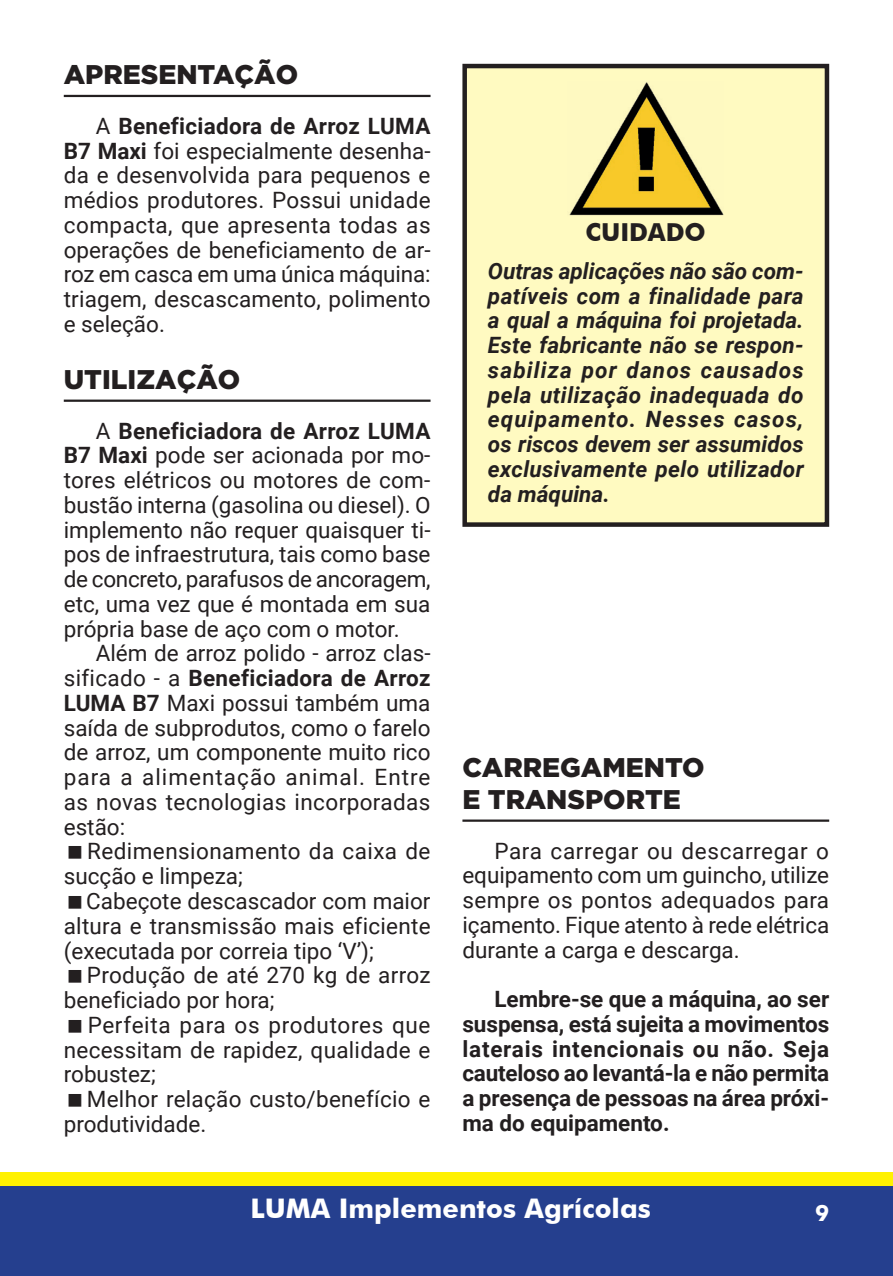
<style>
.page{position:relative;width:893px;height:1276px;background:#fff}
.page>*{position:absolute;margin:0;border:0;box-sizing:border-box;transform-origin:0 0}
.t1{font:900 27px/32.4px "Gotham";color:#231f20}
.t2{font:700 27px "Futura BT";color:#fff}
.t3{font:700 24.75px "Futura BT";color:#231f20}
.t4{font:22.5px/24.8px "Roboto";letter-spacing:.005em;color:#231f20;text-align:justify}
.t5{font:italic 700 22.5px/24.8px "Roboto";letter-spacing:.015em;color:#231f20;text-align:justify}
.t6{font:700 22.5px/24.8px "Roboto";letter-spacing:-.005em;color:#231f20;text-align:justify}
.t7{font:700 22.5px "Futura BT";color:#fff}
.s1{font-weight:700}
</style>
<div class="page">
<div style="left:465px;top:66px;width:362px;height:458px;background:#fffac1"></div>
<div style="left:462px;top:64px;width:367px;height:463px;border:4px solid #231f20"></div>
<div style="left:0;top:1172px;width:893px;height:104px;background:#fff101"></div>
<div style="left:0;top:1186px;width:893px;height:90px;background:#253f8e"></div>
<hr style="left:64px;top:95px;width:367px;height:2px;background:#231f20">
<hr style="left:64px;top:399px;width:367px;height:3px;background:#231f20">
<hr style="left:462px;top:819px;width:367px;height:3px;background:#231f20">
<img style="left:569px;top:82px;width:155px;height:134px">
<p class="t1" style="left:64px;top:58px;width:236px">APRESENTAÇÃO</p>
<p class="t4" style="left:64px;top:113px;width:368px;text-indent:32px">A <span class="s1">Beneficiadora de Arroz LUMA B7 Maxi</span> foi especialmente desenha&shy;da e desenvolvida para pequenos e médios produtores. Possui unidade compacta, que apresenta todas as operações de beneficiamento de ar&shy;roz em casca em uma única máquina: triagem, descascamento, polimento e seleção.</p>
<p class="t1" style="left:64px;top:362px;width:178px">UTILIZAÇÃO</p>
<p class="t4" style="left:64px;top:417px;width:368px;text-indent:32px">A <span class="s1">Beneficiadora de Arroz LUMA B7 Maxi</span> pode ser acionada por mo&shy;tores elétricos ou motores de com&shy;bustão interna (gasolina ou diesel). O implemento não requer quaisquer ti&shy;pos de infraestrutura, tais como base de concreto, parafusos de ancoragem, etc, uma vez que é montada em sua própria base de aço com o motor.</p>
<p class="t4" style="left:64px;top:640px;width:368px;text-indent:32px">Além de arroz polido - arroz clas&shy;sificado - a <span class="s1">Beneficiadora de Arroz LUMA B7</span> Maxi possui também uma saída de subprodutos, como o farelo de arroz, um componente muito rico para a alimentação animal. Entre as novas tecnologias incorporadas estão:</p>
<p class="t4" style="left:64px;top:838px;width:368px;text-indent:23px">Redimensionamento da caixa de sucção e limpeza;</p>
<p class="t4" style="left:64px;top:887px;width:368px;text-indent:22px">Cabeçote descascador com maior altura e transmissão mais eficiente (executada por correia tipo ‘V’);</p>
<p class="t4" style="left:64px;top:962px;width:368px;text-indent:23px">Produção de até 270 kg de arroz beneficiado por hora;</p>
<p class="t4" style="left:64px;top:1011px;width:368px;text-indent:24px">Perfeita para os produtores que necessitam de rapidez, qualidade e robustez;</p>
<p class="t4" style="left:64px;top:1085px;width:368px;text-indent:23px">Melhor relação custo/benefício e produtividade.</p>
<p class="t3" style="left:585px;top:217px;width:122px">CUIDADO</p>
<p class="t5" style="left:488px;top:257px;width:317px">Outras aplicações não são com&shy;patíveis com a finalidade para a qual a máquina foi projetada.<br>Este fabricante não se respon&shy;sabiliza por danos causados pela utilização inadequada do equipamento. Nesses casos, os riscos devem ser assumidos exclusivamente pelo utilizador da máquina.</p>
<p class="t1" style="left:462px;top:750px;width:244px">CARREGAMENTO<br>E TRANSPORTE</p>
<p class="t4" style="left:462px;top:837px;width:368px;text-indent:32px">Para carregar ou descarregar o equipamento com um guincho, utilize sempre os pontos adequados para içamento. Fique atento à rede elétrica durante a carga e descarga.</p>
<p class="t6" style="left:462px;top:986px;width:368px;text-indent:32px">Lembre-se que a máquina, ao ser suspensa, está sujeita a movimentos laterais intencionais ou não. Seja cauteloso ao levantá-la e não permita a presença de pessoas na área próxi&shy;ma do equipamento.</p>
<p class="t2" style="left:251px;top:1192px;width:402px">LUMA Implementos Agrícolas</p>
<p class="t7" style="left:815px;top:1199px;width:16px">9</p>
</div>
